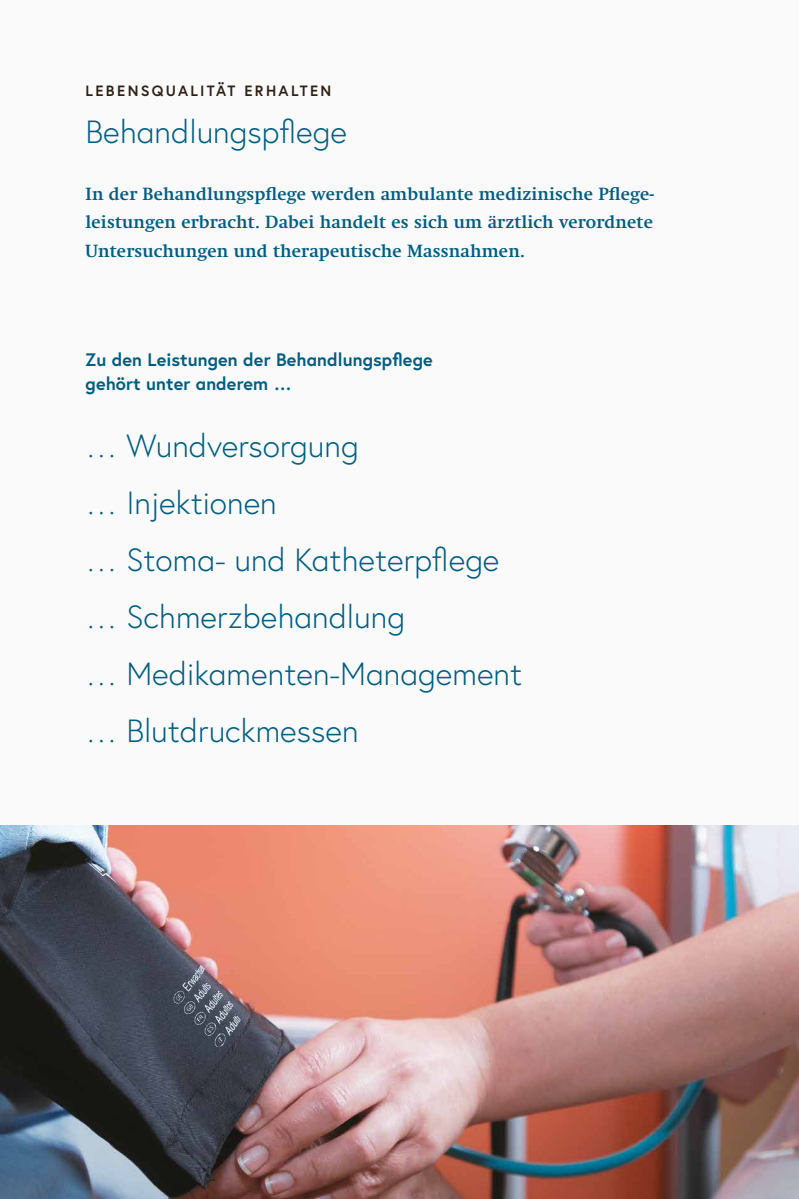
<style>
.page{position:relative;width:799px;height:1199px;background:#fff}
.page>*{position:absolute;margin:0;border:0;box-sizing:border-box;transform-origin:0 0}
.t1{font:300 32.02px/57.1px "Europa";color:#005d82}
.t2{font:600 18.03px/28.5px "Swift Neue LT Pro";letter-spacing:.01em;color:#005d82;text-align:justify}
.t3{font:700 18.03px/24.5px "Europa";letter-spacing:.005em;color:#005d82}
.t4{font:700 14.88px "Europa";letter-spacing:.155em;color:#2e2014}
</style>
<div class="page">
<div style="left:0;top:0;width:799px;height:1198px;background:#fafafa"></div>
<img style="left:0;top:825px;width:799px;height:373px">
<p class="t4" style="left:86px;top:81px;width:247px">LEBENSQUALITÄT ERHALTEN</p>
<h1 class="t1" style="left:86px;top:103px;width:263px">Behandlungspflege</h1>
<p class="t2" style="left:86px;top:179px;width:570px">In der Behandlungspflege werden ambulante medizinische Pflege&shy;leistungen erbracht. Dabei handelt es sich um ärztlich verordnete Untersuchungen und therapeutische Massnahmen.</p>
<p class="t3" style="left:86px;top:347px;width:348px">Zu den Leistungen der Behandlungspflege gehört unter anderem …</p>
<h1 class="t1" style="left:86px;top:416px;width:438px">… Wundversorgung<br>… Injektionen<br>… Stoma- und Katheterpflege … Schmerzbehandlung<br>… Medikamenten-Management … Blutdruckmessen</h1>
</div>
